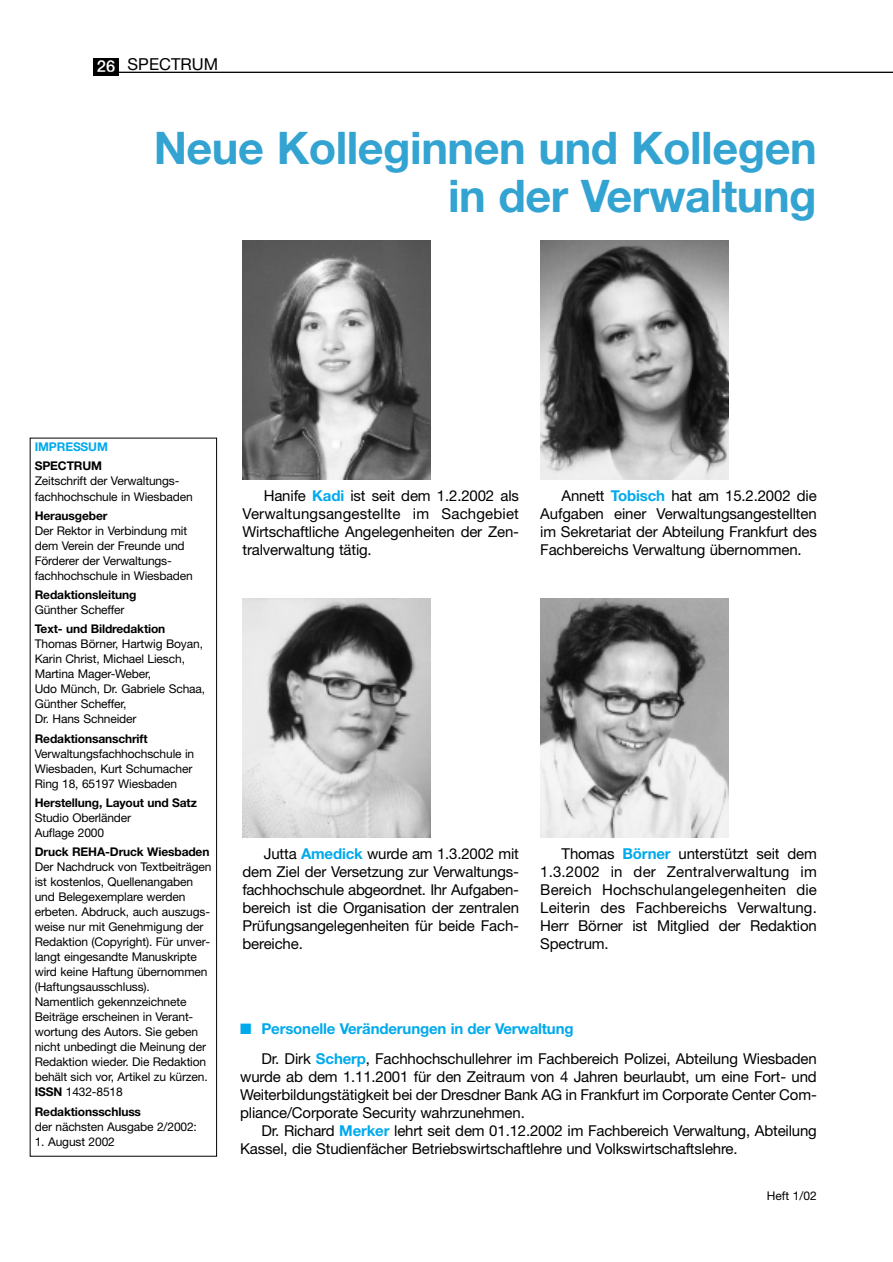
<style>
.page{position:relative;width:893px;height:1262px;background:#fff}
.page>*{position:absolute;margin:0;border:0;box-sizing:border-box;transform-origin:0 0}
.t1{font:700 45px/48px "Helvetica Neue";letter-spacing:-.01em;color:#33a3d1;text-align:right}
.t2{font:16.5px "Helvetica Neue";color:#000}
.t3{font:15px/18px "Helvetica Neue";letter-spacing:-.01em;color:#000;text-align:justify}
.t4{font:12px/15px "Helvetica Neue";letter-spacing:-.01em;color:#000}
.t5{font:700 12px "Helvetica Neue";letter-spacing:-.01em;color:#000}
.t6{font:700 12px "Helvetica Neue";letter-spacing:-.01em;color:#00a9ec}
.s1{font-weight:500;color:#fff}
.s2{font-weight:700}
.s3{font-weight:700;color:#00a9ec}
.s4{color:#00a9ec}
</style>
<div class="page">
<div style="left:94px;top:58px;width:25px;height:17px;background:#000"></div>
<hr style="left:94px;top:72px;width:798px;height:1px;background:#000">
<img style="left:242px;top:240px;width:188px;height:239px">
<img style="left:242px;top:599px;width:188px;height:239px">
<div style="left:30px;top:438px;width:187px;height:718px;border:1px solid #000"></div>
<img style="left:540px;top:240px;width:188px;height:239px">
<img style="left:540px;top:599px;width:188px;height:239px">
<p class="t2" style="left:97px;top:58px;width:123px"><span class="s1">26</span> SPECTRUM</p>
<h1 class="t1" style="left:154px;top:128px;width:664px">Neue Kolleginnen und Kollegen in der Verwaltung</h1>
<p class="t6" style="left:35px;top:442px;width:75px">IMPRESSUM</p>
<p class="t5" style="left:35px;top:462px;width:69px">SPECTRUM</p>
<p class="t4" style="left:35px;top:475px;width:159px">Zeitschrift der Verwaltungs&shy;fachhochschule in Wiesbaden</p>
<p class="t5" style="left:35px;top:511px;width:74px">Herausgeber</p>
<p class="t4" style="left:35px;top:524px;width:159px">Der Rektor in Verbindung mit dem Verein der Freunde und<br>Förderer der Verwaltungs&shy;fachhochschule in Wiesbaden</p>
<p class="t5" style="left:35px;top:590px;width:103px">Redaktionsleitung</p>
<p class="t4" style="left:35px;top:603px;width:91px">Günther Scheffer</p>
<p class="t5" style="left:35px;top:624px;width:132px">Text- und Bildredaktion</p>
<p class="t4" style="left:35px;top:637px;width:172px">Thomas Börner, Hartwig Boyan,<br>Karin Christ, Michael Liesch,<br>Martina Mager-Weber,<br>Udo Münch, Dr. Gabriele Schaa,<br>Günther Scheffer,<br>Dr. Hans Schneider</p>
<p class="t5" style="left:35px;top:734px;width:114px">Redaktionsanschrift</p>
<p class="t4" style="left:35px;top:747px;width:161px">Verwaltungsfachhochschule in<br>Wiesbaden, Kurt Schumacher<br>Ring 18, 65197 Wiesbaden</p>
<p class="t5" style="left:35px;top:798px;width:164px">Herstellung, Layout und Satz</p>
<p class="t4" style="left:35px;top:811px;width:98px">Studio Oberländer<br>Auflage 2000</p>
<p class="t5" style="left:35px;top:847px;width:176px">Druck REHA-Druck Wiesbaden</p>
<p class="t4" style="left:35px;top:860px;width:178px">Der Nachdruck von Textbeiträgen ist kostenlos, Quellenangaben und Belegexemplare werden erbeten. Abdruck, auch auszugs&shy;weise nur mit Genehmigung der<br>Redaktion (Copyright). Für unver&shy;langt eingesandte Manuskripte wird keine Haftung übernommen (Haftungsausschluss).<br>Namentlich gekennzeichnete<br>Beiträge erscheinen in Verant&shy;wortung des Autors. Sie geben nicht unbedingt die Meinung der<br>Redaktion wieder. Die Redaktion behält sich vor, Artikel zu kürzen.<br><span class="s2">ISSN</span> 1432-8518</p>
<p class="t5" style="left:35px;top:1107px;width:108px">Redaktionsschluss</p>
<p class="t4" style="left:35px;top:1119px;width:164px">der nächsten Ausgabe 2/2002:</p>
<p class="t4" style="left:35px;top:1134px;width:82px">1. August 2002</p>
<p class="t3" style="left:242px;top:488px;width:278px;text-indent:21px">Hanife <span class="s3">Kadi</span> ist seit dem 1.2.2002 als Verwaltungsangestellte im Sachgebiet Wirtschaftliche Angelegenheiten der Zen&shy;tralverwaltung tätig.</p>
<p class="t3" style="left:540px;top:488px;width:278px;text-indent:21px">Annett <span class="s3">Tobisch</span> hat am 15.2.2002 die Aufgaben einer Verwaltungsangestellten im Sekretariat der Abteilung Frankfurt des Fachbereichs Verwaltung übernommen.</p>
<p class="t3" style="left:242px;top:846px;width:278px;text-indent:21px">Jutta <span class="s3">Amedick</span> wurde am 1.3.2002 mit dem Ziel der Versetzung zur Verwaltungs&shy;fachhochschule abgeordnet. Ihr Aufgaben&shy;bereich ist die Organisation der zentralen Prüfungsangelegenheiten für beide Fach&shy;bereiche.</p>
<p class="t3" style="left:540px;top:846px;width:278px;text-indent:21px">Thomas <span class="s3">Börner</span> unterstützt seit dem 1.3.2002 in der Zentralverwaltung im Bereich Hochschulangelegenheiten die Leiterin des Fachbereichs Verwaltung.<br>Herr Börner ist Mitglied der Redaktion Spectrum.</p>
<p class="t3" style="left:261px;top:1014px;width:557px;line-height:30.3px;text-indent:-21px"><span class="s4">■</span> <span class="s3">Personelle Veränderungen in der Verwaltung<br></span>Dr. Dirk <span class="s3">Scherp</span>, Fachhochschullehrer im Fachbereich Polizei, Abteilung Wiesbaden</p>
<p class="t3" style="left:240px;top:1069px;width:578px">wurde ab dem 1.11.2001 für den Zeitraum von 4 Jahren beurlaubt, um eine Fort- und Weiterbildungstätigkeit bei der Dresdner Bank AG in Frankfurt im Corporate Center Com&shy;pliance/Corporate Security wahrzunehmen.</p>
<p class="t3" style="left:240px;top:1123px;width:578px;text-indent:21px">Dr. Richard <span class="s3">Merker</span> lehrt seit dem 01.12.2002 im Fachbereich Verwaltung, Abteilung<br>Kassel, die Studienfächer Betriebswirtschaftlehre und Volkswirtschaftslehre.</p>
<p class="t4" style="left:766px;top:1189px;width:52px">Heft 1/02</p>
</div>
